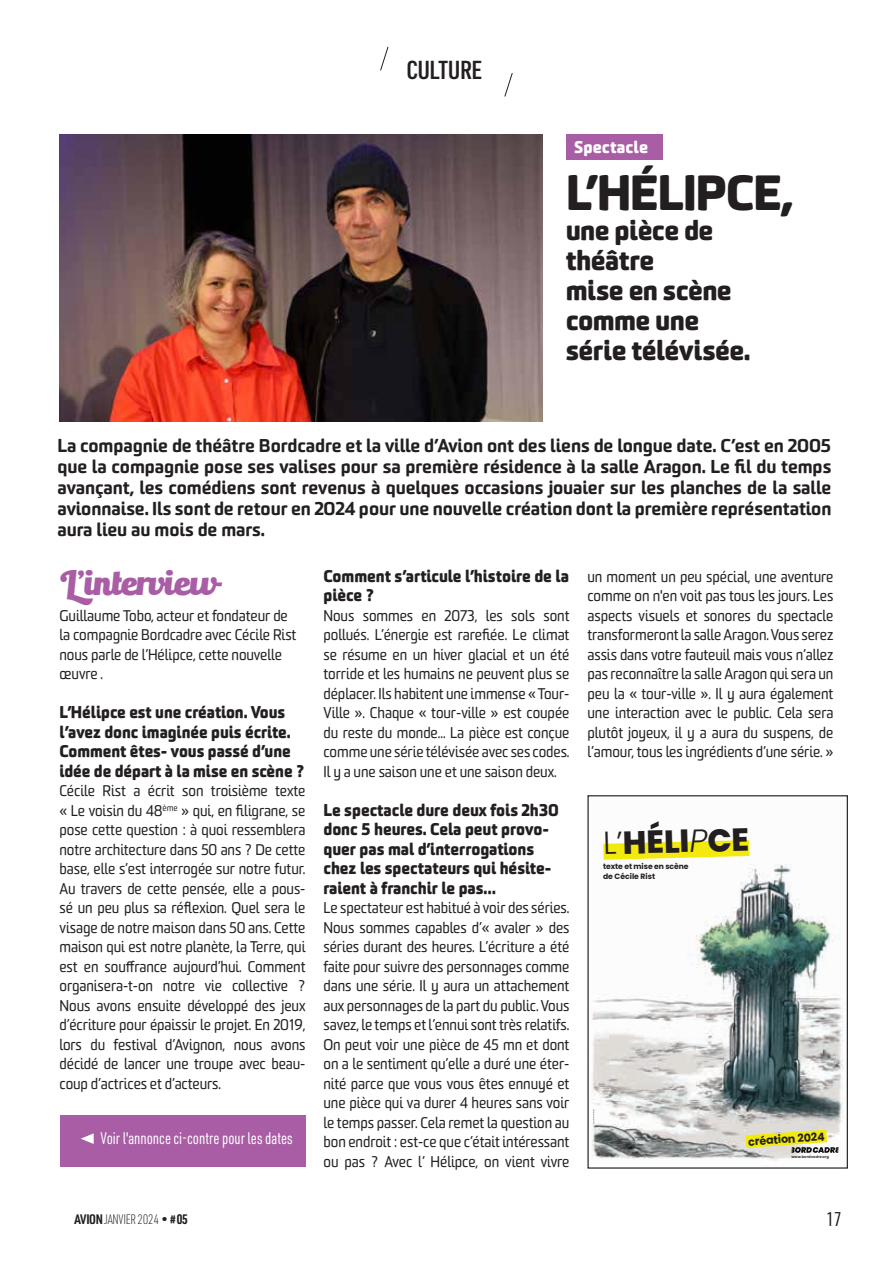
<style>
.page{position:relative;width:893px;height:1263px;background:#fff}
.page>*{position:absolute;margin:0;border:0;box-sizing:border-box;transform-origin:0 0}
.t1{font:800 48px "Sommet Rounded";letter-spacing:-.03em;color:#231f20}
.t2{font:32.7px "Bulletto Killa";color:#a85da5}
.t3{font:800 31.95px "Poppins";color:#231f20}
.t4{font:800 27px/30px "Sommet Rounded";letter-spacing:-.025em;color:#231f20}
.t5{font:600 25.5px "URWDIN Cond";letter-spacing:-.025em;color:#231f20}
.t6{font:19.5px "URWDIN Cond";color:#231f20}
.t7{font:900 18px/21px "Sommet Rounded";letter-spacing:-.005em;color:#231f20;text-align:justify}
.t8{font:800 16.5px/19.5px "Sommet Rounded";letter-spacing:-.005em;color:#231f20;scale:.96 1}
.t9{font:800 16.5px/19.5px "Sommet Rounded";letter-spacing:-.005em;color:#231f20;scale:.95 1}
.t10{font:16.5px "URWDIN Cond";color:#fff;scale:.96 1}
.t11{font:800 16.5px "Sommet Rounded";color:#fff}
.t12{font:15px/19.5px "Sommet Rounded";letter-spacing:-.005em;color:#231f20;text-align:justify;scale:.96 1}
.t13{font:200 13.5px "URWDIN Cond";letter-spacing:-.025em;color:#231f20}
.t14{font:700 11.1px "Poppins";color:#231f20}
.t15{font:700 7.65px/9.6px "Poppins";letter-spacing:-.01em;color:#231f20}
.t16{font:600 3.75px "Poppins";color:#231f20}
.s1{font-weight:300}
.s2{font-weight:300;font-style:italic}
.s3{font-weight:700}
</style>
<div class="page">
<svg style="left:380px;top:46px;width:9px;height:25px"></svg>
<svg style="left:504px;top:73px;width:9px;height:24px"></svg>
<img style="left:60px;top:134px;width:483px;height:288px">
<div style="left:566px;top:134px;width:96px;height:26px;background:#a85da5"></div>
<img style="left:591px;top:864px;width:253px;height:297px">
<svg style="left:591px;top:840px;width:175px;height:28px"></svg>
<svg style="left:732px;top:1122px;width:108px;height:33px;background:#dad796"></svg>
<div style="left:587px;top:795px;width:261px;height:373px;border:1px solid #231f20"></div>
<div style="left:60px;top:1115px;width:245px;height:52px;background:#a85da5"></div>
<svg style="left:81px;top:1133px;width:13px;height:11px"></svg>
<h3 class="t5" style="left:406px;top:52px;width:77px">CULTURE</h3>
<p class="t11" style="left:574px;top:136px;width:75px">Spectacle</p>
<h1 class="t1" style="left:566px;top:161px;width:229px">L’HÉLIPCE,</h1>
<h3 class="t4" style="left:566px;top:215px;width:186px">une pièce de théâtre<br>mise en scène comme une série télévisée.</h3>
<p class="t7" style="left:57px;top:434px;width:775px">La compagnie de théâtre Bordcadre et la ville d’Avion ont des liens de longue date. C’est en 2005 que la compagnie pose ses valises pour sa première résidence à la salle Aragon. Le fil du temps avançant, les comédiens sont revenus à quelques occasions jouaier sur les planches de la salle avionnaise. Ils sont de retour en 2024 pour une nouvelle création dont la première représentation aura lieu au mois de mars.</p>
<h2 class="t2" style="left:94px;top:564px;width:73px">■▼ ❖</h2>
<p class="t12" style="left:60px;top:606px;width:248px;text-align:left">Guillaume Tobo, acteur et fondateur de la compagnie Bordcadre avec Cécile Rist nous parle de l’Hélipce, cette nouvelle œuvre .</p>
<p class="t9" style="left:60px;top:702px;width:260px">L’Hélipce est une création. Vous l’avez donc imaginée puis écrite.<br>Comment êtes- vous passé d’une idée de départ à la mise en scène ?</p>
<p class="t12" style="left:60px;top:781px;width:258px">Cécile Rist a écrit son troisième texte « Le voisin du 48<sup>ème</sup> » qui, en filigrane, se pose cette question : à quoi ressemblera notre architecture dans 50 ans ? De cette base, elle s’est interrogée sur notre futur.<br>Au travers de cette pensée, elle a pous&shy;sé un peu plus sa réflexion. Quel sera le visage de notre maison dans 50 ans. Cette maison qui est notre planète, la Terre, qui est en souffrance aujourd’hui. Comment organisera-t-on notre vie collective ?<br>Nous avons ensuite développé des jeux d’écriture pour épaissir le projet. En 2019, lors du festival d’Avignon, nous avons décidé de lancer une troupe avec beau&shy;coup d’actrices et d’acteurs.</p>
<p class="t10" style="left:100px;top:1127px;width:202px">Voir l'annonce ci-contre pour les dates</p>
<p class="t8" style="left:323px;top:566px;width:257px">Comment s’articule l’histoire de la pièce ?</p>
<p class="t12" style="left:323px;top:606px;width:258px">Nous sommes en 2073, les sols sont pollués. L’énergie est rarefiée. Le climat se résume en un hiver glacial et un été torride et les humains ne peuvent plus se déplacer. Ils habitent une immense « Tour-Ville ». Chaque « tour-ville » est coupée du reste du monde… La pièce est conçue comme une série télévisée avec ses codes.<br>Il y a une saison une et une saison deux.</p>
<p class="t8" style="left:323px;top:800px;width:247px">Le spectacle dure deux fois 2h30 donc 5 heures. Cela peut provo&shy;quer pas mal d’interrogations chez les spectateurs qui hésite&shy;raient à franchir le pas…</p>
<p class="t12" style="left:323px;top:898px;width:258px">Le spectateur est habitué à voir des séries.<br>Nous sommes capables d’« avaler » des séries durant des heures. L’écriture a été faite pour suivre des personnages comme dans une série. Il y aura un attachement aux personnages de la part du public. Vous savez, le temps et l’ennui sont très relatifs.<br>On peut voir une pièce de 45 mn et dont on a le sentiment qu’elle a duré une éter&shy;nité parce que vous vous êtes ennuyé et une pièce qui va durer 4 heures sans voir le temps passer. Cela remet la question au bon endroit : est-ce que c’était intéressant ou pas ? Avec l’ Hélipce, on vient vivre</p>
<p class="t12" style="left:587px;top:567px;width:258px">un moment un peu spécial, une aventure comme on n'en voit pas tous les jours. Les aspects visuels et sonores du spectacle transformeront la salle Aragon. Vous serez assis dans votre fauteuil mais vous n’allez pas reconnaître la salle Aragon qui sera un peu la « tour-ville ». Il y aura également une interaction avec le public. Cela sera plutôt joyeux, il y a aura du suspens, de l’amour, tous les ingrédients d’une série. »</p>
<h3 class="t3" style="left:602px;top:825px;width:147px;rotate:-2deg"><span class="s1">L’</span>HÉLI<span class="s2">P</span>CE</h3>
<p class="t15" style="left:603px;top:862px;width:87px">texte et mise en scène de Cécile Rist</p>
<p class="t14" style="left:748px;top:1135px;width:78px;rotate:-4deg">création 2024</p>
<p class="t16" style="left:791px;top:1154px;width:39px">www.bordcadre.org</p>
<p class="t13" style="left:74px;top:1210px;width:115px"><span class="s3">AVION</span> JANVIER 2024 • <span class="s3"># 05</span></p>
<h3 class="t6" style="left:826px;top:1206px;width:17px">17</h3>
</div>
